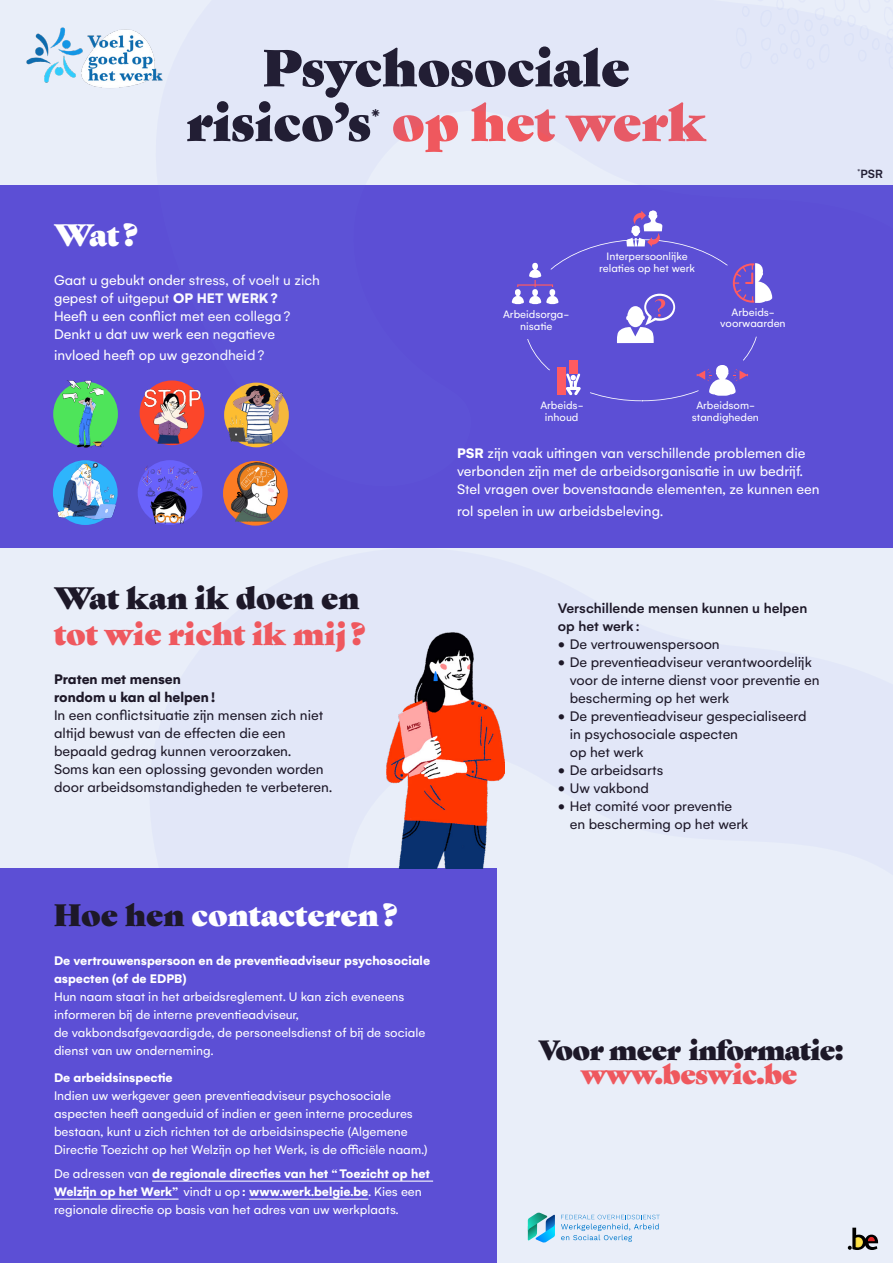
<style>
.page{position:relative;width:893px;height:1263px;background:#e9eef9}
.page>*{position:absolute;margin:0;border:0;box-sizing:border-box;transform-origin:0 0}
.Titre_H{font:50.1px/54.6px "Gastromond";color:#1d1828;text-align:center}
.Titre_H1{font:30px/36px "Gastromond";color:#ef585e}
.Titre_H1-2{font:30px "Gastromond";color:#fff}
.Beswic{font:27px "Gastromond";letter-spacing:-.02em;color:#1d1828}
.Beswic-2{font:27px "Gastromond";letter-spacing:-.02em;color:#ef585e}
.Texte_Noir{font:15px/18px "Gelion";color:#1d1828}
.t1{font:15px/18px "Gelion";color:#fff}
.Texte_Noir-2{font:500 15px/18px "Gelion";color:#1d1828}
.Texte_Noir-3{font:700 15px/18px "Gelion";color:#1d1828}
.t2{font:13.5px/18px "Gelion";color:#fff}
.Titre_H2{font:700 13.5px/18px "Gelion";color:#fff}
.t3{font:500 12.9px "Gelion";color:#1d1828}
.Texte_image{font:11.55px/11.6px "Gelion";color:#fff;text-align:center}
.s1{color:#ef585e}
.s2{font-weight:700}
.s3{color:#1d1828}
</style>
<div class="page">
<img style="left:26px;top:27px;width:115px;height:61px">
<div style="left:0;top:186px;width:893px;height:362px;background:#5c4fd5"></div>
<img style="left:56px;top:381px;width:62px;height:67px">
<img style="left:139px;top:404px;width:2px;height:18px">
<img style="left:53px;top:460px;width:65px;height:65px">
<img style="left:137px;top:479px;width:65px;height:44px">
<img style="left:223px;top:496px;width:65px;height:30px">
<svg style="left:141px;top:6px;width:752px;height:490px"></svg>
<svg style="left:484px;top:204px;width:292px;height:222px"></svg>
<div style="left:0;top:868px;width:497px;height:395px;background:#5c4fd5"></div>
<img style="left:386px;top:632px;width:119px;height:236px">
<hr style="left:152px;top:1180px;width:281px;height:2px;background:#fff">
<hr style="left:54px;top:1198px;width:125px;height:2px;background:#fff">
<hr style="left:249px;top:1198px;width:119px;height:2px;background:#fff">
<svg style="left:561px;top:1215px;width:99px;height:27px"></svg>
<svg style="left:528px;top:1213px;width:27px;height:30px"></svg>
<svg style="left:848px;top:1227px;width:30px;height:23px"></svg>
<p class="Titre_H" style="left:187px;top:36px;width:521px">Psychosociale risico’s<sup>*</sup> <span class="s1">op het werk</span></p>
<h1 class="Titre_H1-2" style="left:54px;top:212px;width:86px">Wat?</h1>
<p class="t1" style="left:54px;top:271px;width:268px">Gaat u gebukt onder stress, of voelt u zich gepest of uitgeput <span class="s2">OP HET WERK?</span></p>
<p class="t1" style="left:54px;top:307px;width:238px">Heeft u een conflict met een collega?</p>
<p class="t1" style="left:54px;top:323px;width:222px;line-height:21.6px">Denkt u dat uw werk een negatieve invloed heeft op uw gezondheid?</p>
<p class="Texte_image" style="left:503px;top:308px;width:68px">Arbeidsorga&shy;nisatie</p>
<p class="Texte_image" style="left:599px;top:250px;width:97px">Interpersoonlijke relaties op het werk</p>
<p class="Texte_image" style="left:720px;top:306px;width:67px">Arbeids&shy;voorwaarden</p>
<p class="Texte_image" style="left:540px;top:399px;width:45px">Arbeids&shy;inhoud</p>
<p class="Texte_image" style="left:692px;top:400px;width:69px">Arbeidsom&shy;standigheden</p>
<h1 class="Titre_H1" style="left:54px;top:578px;width:313px"><span class="s3">Wat kan ik doen en </span>tot wie richt ik mij?</h1>
<p class="Texte_Noir-3" style="left:54px;top:670px;width:163px">Praten met mensen rondom u kan al helpen!</p>
<p class="Texte_Noir" style="left:54px;top:706px;width:271px">In een conflictsituatie zijn mensen zich niet altijd bewust van de effecten die een bepaald gedrag kunnen veroorzaken.</p>
<p class="Texte_Noir" style="left:54px;top:760px;width:279px">Soms kan een oplossing gevonden worden door arbeidsomstandigheden te verbeteren.</p>
<p class="t1" style="left:457px;top:444px;width:350px"><span class="s2">PSR</span> zijn vaak uitingen van verschillende problemen die verbonden zijn met de arbeidsorganisatie in uw bedrijf.</p>
<p class="t1" style="left:457px;top:478px;width:364px;line-height:21.6px">Stel vragen over bovenstaande elementen, ze kunnen een rol spelen in uw arbeidsbeleving.</p>
<p class="Texte_Noir-2" style="left:558px;top:599px;width:251px">Verschillende mensen kunnen u helpen op het werk:</p>
<p class="Texte_Noir" style="left:558px;top:635px;width:164px">• De vertrouwenspersoon</p>
<p class="Texte_Noir" style="left:570px;top:653px;width:251px;text-indent:-12px">• De preventieadviseur verantwoordelijk voor de interne dienst voor preventie en bescherming op het werk</p>
<p class="Texte_Noir" style="left:570px;top:707px;width:238px;text-indent:-12px">• De preventieadviseur gespecialiseerd in psychosociale aspecten<br>op het werk</p>
<p class="Texte_Noir" style="left:558px;top:761px;width:107px">• De arbeidsarts</p>
<p class="Texte_Noir" style="left:558px;top:779px;width:93px">• Uw vakbond</p>
<p class="Texte_Noir" style="left:570px;top:797px;width:180px;text-indent:-12px">• Het comité voor preventie en bescherming op het werk</p>
<p class="t3" style="left:858px;top:166px;width:27px"><sup>*</sup>PSR</p>
<h1 class="Titre_H1-2" style="left:54px;top:892px;width:345px"><span class="s3">Hoe hen</span> contacteren?</h1>
<h2 class="Titre_H2" style="left:54px;top:951px;width:378px">De vertrouwenspersoon en de preventieadviseur psychosociale aspecten (of de EDPB)</h2>
<p class="t2" style="left:54px;top:987px;width:352px">Hun naam staat in het arbeidsreglement. U kan zich eveneens informeren bij de interne preventieadviseur,</p>
<p class="t2" style="left:54px;top:1023px;width:373px">de vakbondsafgevaardigde, de personeelsdienst of bij de sociale dienst van uw onderneming.</p>
<h2 class="Titre_H2" style="left:54px;top:1069px;width:120px">De arbeidsinspectie</h2>
<p class="t2" style="left:54px;top:1087px;width:375px">Indien uw werkgever geen preventieadviseur psychosociale aspecten heeft aangeduid of indien er geen interne procedures bestaan, kunt u zich richten tot de arbeidsinspectie (Algemene Directie Toezicht op het Welzijn op het Werk, is de officiële naam.)</p>
<p class="t2" style="left:54px;top:1165px;width:377px">De adressen van <span class="s2">de regionale directies van het “Toezicht op het<br>Welzijn op het Werk”</span> vindt u op<span class="s2">: www.werk.belgie.be</span>. Kies een regionale directie op basis van het adres van uw werkplaats.</p>
<p class="Beswic" style="left:538px;top:1029px;width:306px">Voor meer informatie:</p>
<p class="Beswic-2" style="left:581px;top:1053px;width:218px">www.beswic.be</p>
</div>
